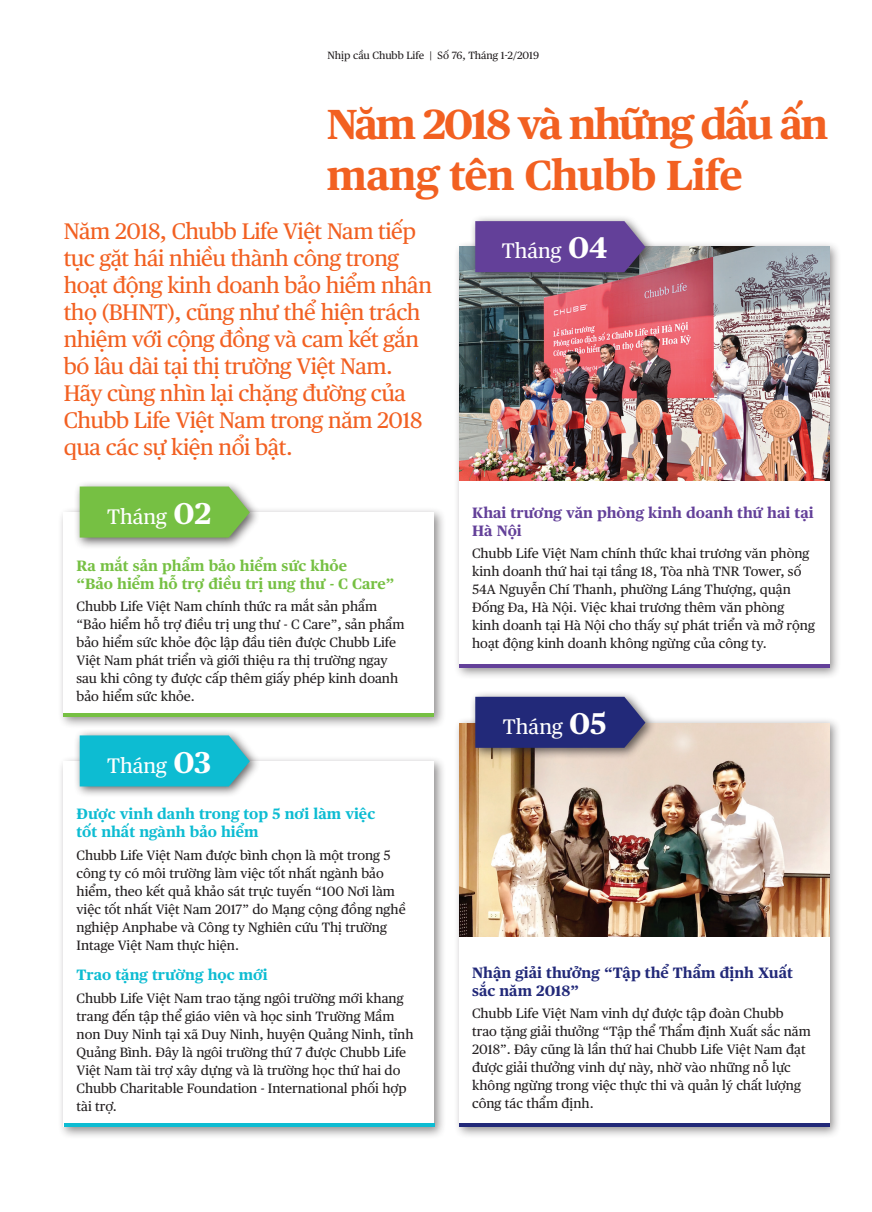
<style>
.page{position:relative;width:872px;height:1212px;background:#fff}
.page>*{position:absolute;margin:0;border:0;box-sizing:border-box;transform-origin:0 0}
.Headline{font:700 42px/50.4px "Chubb Publico Text VN";letter-spacing:-.06em;color:#f26021}
.Sapo{font:22.5px/27px "Chubb Publico Text VN";letter-spacing:-.02em;color:#f26021}
.Body_text{font:21px "Chubb Publico Text VN";color:#fff}
.Body_text-2{font:700 15px/18px "Chubb Publico Text VN";color:#0dbcd2}
.Body_text-3{font:700 15px/18px "Chubb Publico Text VN";color:#76c043}
.Body_text-4{font:700 15px/18px "Chubb Publico Text VN";color:#222979}
.Body_text-5{font:700 15px/18px "Chubb Publico Text VN";color:#634099}
.Body_text-6{font:13.5px/18px "Chubb Publico Text VN";color:#231f20}
.t1{font:10.5px "Chubb Publico Text VN";color:#231f20}
.s1{font-weight:700;font-size:30px}
</style>
<div class="page">
<div style="left:58px;top:755px;width:388px;height:384px;background:#231f20;opacity:.5"></div>
<div style="left:64px;top:761px;width:370px;height:366px;background:#fff"></div>
<div style="left:58px;top:506px;width:388px;height:223px;background:#231f20;opacity:.5"></div>
<div style="left:64px;top:512px;width:370px;height:204px;background:#fff"></div>
<div style="left:453px;top:241px;width:389px;height:439px;background:#231f20;opacity:.5"></div>
<div style="left:459px;top:247px;width:370px;height:421px;background:#fff"></div>
<div style="left:453px;top:717px;width:389px;height:422px;background:#231f20;opacity:.5"></div>
<div style="left:459px;top:723px;width:370px;height:404px;background:#fff"></div>
<div style="left:74px;top:729px;width:188px;height:69px;background:#231f20;opacity:.7"></div>
<svg style="left:80px;top:735px;width:170px;height:51px;background:#19bdd1"></svg>
<div style="left:74px;top:480px;width:187px;height:70px;background:#231f20;opacity:.7"></div>
<svg style="left:80px;top:486px;width:170px;height:51px;background:#7cc04c"></svg>
<img style="left:459px;top:724px;width:370px;height:212px">
<img style="left:459px;top:247px;width:370px;height:234px">
<div style="left:469px;top:691px;width:188px;height:69px;background:#231f20;opacity:.7"></div>
<svg style="left:475px;top:697px;width:170px;height:51px;background:#2b317c"></svg>
<div style="left:469px;top:215px;width:188px;height:69px;background:#231f20;opacity:.7"></div>
<svg style="left:475px;top:221px;width:170px;height:51px;background:#664599"></svg>
<hr style="left:64px;top:1123px;width:370px;height:4px;background:#0dbcd2">
<hr style="left:459px;top:1123px;width:370px;height:4px;background:#222979">
<hr style="left:459px;top:664px;width:370px;height:4px;background:#634099">
<hr style="left:64px;top:713px;width:370px;height:3px;background:#76c043">
<p class="t1" style="left:327px;top:48px;width:213px">Nhịp cầu Chubb Life | Số 76, Tháng 1-2/2019</p>
<p class="Headline" style="left:327px;top:96px;width:503px">Năm 2018 và những dấu ấn mang tên Chubb Life</p>
<p class="Sapo" style="left:64px;top:216px;width:370px">Năm 2018, Chubb Life Việt Nam tiếp tục gặt hái nhiều thành công trong hoạt động kinh doanh bảo hiểm nhân thọ (BHNT), cũng như thể hiện trách nhiệm với cộng đồng và cam kết gắn bó lâu dài tại thị trường Việt Nam.<br>Hãy cùng nhìn lại chặng đường của<br>Chubb Life Việt Nam trong năm 2018 qua các sự kiện nổi bật.</p>
<p class="Body_text" style="left:502px;top:235px;width:107px">Tháng <span class="s1">04</span></p>
<p class="Body_text" style="left:107px;top:501px;width:106px">Tháng <span class="s1">02</span></p>
<p class="Body_text-3" style="left:77px;top:555px;width:319px">Ra mắt sản phẩm bảo hiểm sức khỏe<br>“Bảo hiểm hỗ trợ điều trị ung thư - C Care”</p>
<p class="Body_text-6" style="left:77px;top:596px;width:329px">Chubb Life Việt Nam chính thức ra mắt sản phẩm “Bảo hiểm hỗ trợ điều trị ung thư - C Care”, sản phẩm bảo hiểm sức khỏe độc lập đầu tiên được Chubb Life Việt Nam phát triển và giới thiệu ra thị trường ngay sau khi công ty được cấp thêm giấy phép kinh doanh bảo hiểm sức khỏe.</p>
<p class="Body_text" style="left:107px;top:749px;width:106px">Tháng <span class="s1">03</span></p>
<p class="Body_text-2" style="left:77px;top:804px;width:300px">Được vinh danh trong top 5 nơi làm việc tốt nhất ngành bảo hiểm</p>
<p class="Body_text-6" style="left:77px;top:845px;width:330px">Chubb Life Việt Nam được bình chọn là một trong 5 công ty có môi trường làm việc tốt nhất ngành bảo hiểm, theo kết quả khảo sát trực tuyến “100 Nơi làm việc tốt nhất Việt Nam 2017” do Mạng cộng đồng nghề nghiệp Anphabe và Công ty Nghiên cứu Thị trường Intage Việt Nam thực hiện.</p>
<p class="Body_text-2" style="left:77px;top:965px;width:193px">Trao tặng trường học mới</p>
<p class="Body_text-6" style="left:77px;top:988px;width:338px">Chubb Life Việt Nam trao tặng ngôi trường mới khang trang đến tập thể giáo viên và học sinh Trường Mầm non Duy Ninh tại xã Duy Ninh, huyện Quảng Ninh, tỉnh Quảng Bình. Đây là ngôi trường thứ 7 được Chubb Life Việt Nam tài trợ xây dựng và là trường học thứ hai do Chubb Charitable Foundation - International phối hợp tài trợ.</p>
<p class="Body_text-5" style="left:472px;top:503px;width:343px">Khai trương văn phòng kinh doanh thứ hai tại<br>Hà Nội</p>
<p class="Body_text-6" style="left:472px;top:544px;width:344px">Chubb Life Việt Nam chính thức khai trương văn phòng kinh doanh thứ hai tại tầng 18, Tòa nhà TNR Tower, số 54A Nguyễn Chí Thanh, phường Láng Thượng, quận Đống Đa, Hà Nội. Việc khai trương thêm văn phòng kinh doanh tại Hà Nội cho thấy sự phát triển và mở rộng hoạt động kinh doanh không ngừng của công ty.</p>
<p class="Body_text" style="left:503px;top:711px;width:105px">Tháng <span class="s1">05</span></p>
<p class="Body_text-4" style="left:472px;top:962px;width:322px">Nhận giải thưởng “Tập thể Thẩm định Xuất sắc năm 2018”</p>
<p class="Body_text-6" style="left:472px;top:1003px;width:340px">Chubb Life Việt Nam vinh dự được tập đoàn Chubb trao tặng giải thưởng “Tập thể Thẩm định Xuất sắc năm 2018”. Đây cũng là lần thứ hai Chubb Life Việt Nam đạt được giải thưởng vinh dự này, nhờ vào những nỗ lực không ngừng trong việc thực thi và quản lý chất lượng công tác thẩm định.</p>
</div>
